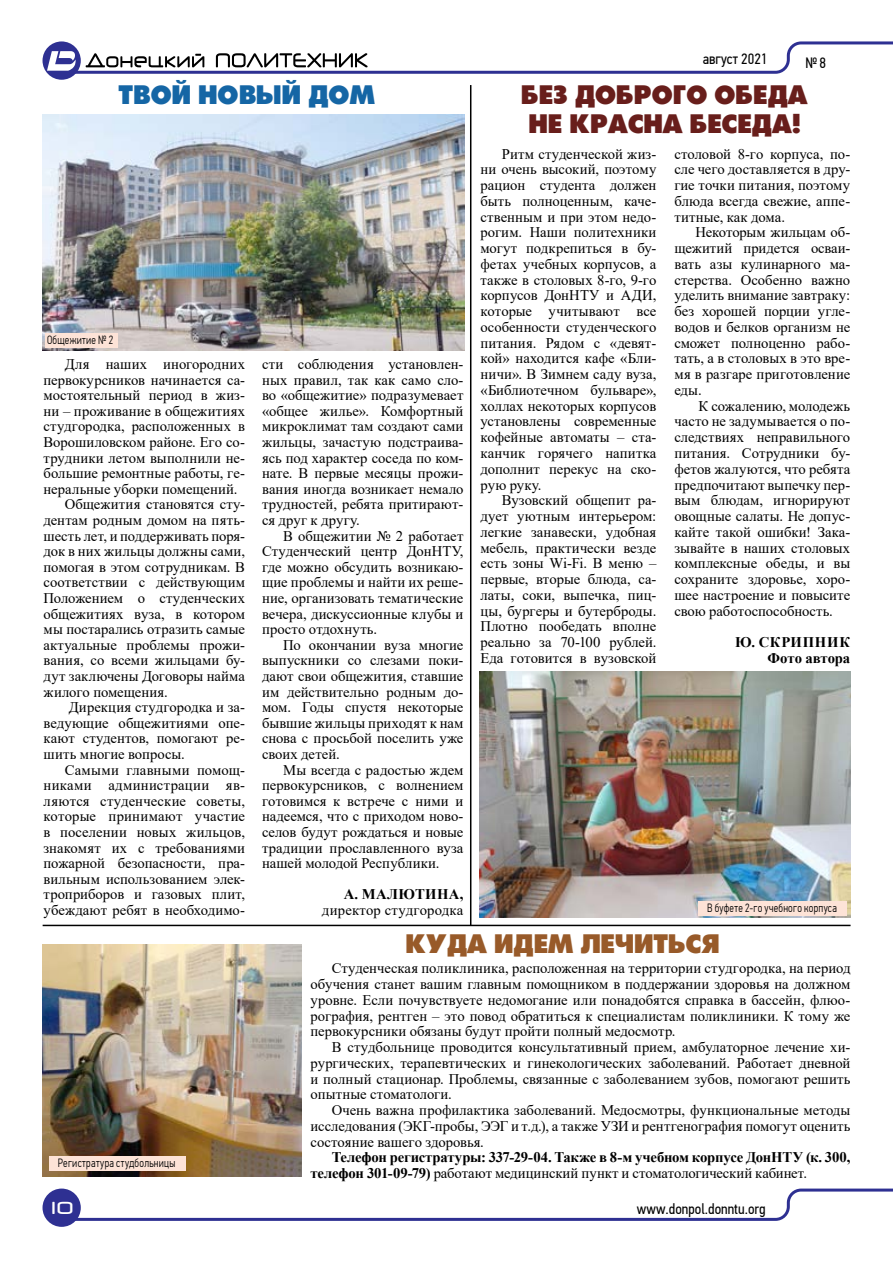
<style>
.page{position:relative;width:893px;height:1263px;background:#fff}
.page>*{position:absolute;margin:0;border:0;box-sizing:border-box;transform-origin:0 0}
.t1{font:28.5px/28.5px "Futura Press Press";color:#681e1b}
.t2{font:28.5px "Futura Press Press";color:#985a29}
.t3{font:28.5px "Futura Press Press";color:#1566a5}
.t4{font:500 19.5px "Neuropol";color:#fff}
.t5{font:15px "PF Din Text Cond Pro";color:#000}
.t6{font:14.7px/15.8px "Times New Roman";color:#000;text-align:justify}
.t7{font:700 14.7px/15.8px "Times New Roman";letter-spacing:-.005em;color:#000;text-align:right}
.t8{font:14.7px "Times New Roman";letter-spacing:.02em;color:#000}
.t9{font:14.7px "Times New Roman";letter-spacing:.025em;color:#000}
.t10{font:700 14.7px "Times New Roman";letter-spacing:.03em;color:#000}
.t11{font:300 12px "PF Din Text Cond Pro";letter-spacing:.025em;color:#000;scale:.9 1}
.s1{font-weight:400}
</style>
<div class="page">
<div style="left:43px;top:41px;width:38px;height:39px;background:#2e3092;border-radius:50%"></div>
<svg style="left:47px;top:41px;width:846px;height:33px"></svg>
<div style="left:43px;top:1188px;width:38px;height:39px;background:#2e3092;border-radius:50%"></div>
<svg style="left:50px;top:1188px;width:843px;height:33px"></svg>
<hr style="left:43px;top:925px;width:808px;height:1px;background:#000">
<hr style="left:470px;top:85px;width:1px;height:841px;background:#000">
<img style="left:479px;top:672px;width:371px;height:245px">
<div style="left:698px;top:901px;width:149px;height:14px;background:#fde3d7"></div>
<img style="left:43px;top:115px;width:422px;height:235px">
<img style="left:43px;top:944px;width:259px;height:233px">
<div style="left:49px;top:1156px;width:137px;height:14px;background:#fde3d7"></div>
<div style="left:45px;top:334px;width:72px;height:14px;background:#fde3d7"></div>
<h1 class="t3" style="left:119px;top:77px;width:258px">ТВОЙ НОВЫЙ ДОМ</h1>
<p class="t11" style="left:47px;top:333px;width:75px">Общежитие № 2</p>
<p class="t6" style="left:65px;top:356px;width:182px">Для наших иногородних</p>
<p class="t6" style="left:44px;top:371px;width:203px">первокурсников начинается са-</p>
<p class="t6" style="left:44px;top:387px;width:203px">мостоятельный период в жиз-</p>
<p class="t6" style="left:44px;top:402px;width:203px">ни – проживание в общежитиях</p>
<p class="t6" style="left:44px;top:418px;width:203px">студгородка, расположенных в</p>
<p class="t6" style="left:44px;top:434px;width:203px">Ворошиловском районе. Его со-</p>
<p class="t6" style="left:44px;top:449px;width:203px">трудники летом выполнили не-</p>
<p class="t6" style="left:44px;top:465px;width:203px">большие ремонтные работы, ге-</p>
<p class="t6" style="left:44px;top:480px;width:195px">неральные уборки помещений.</p>
<p class="t6" style="left:65px;top:496px;width:182px">Общежития становятся сту-</p>
<p class="t6" style="left:44px;top:512px;width:203px">дентам родным домом на пять-</p>
<p class="t6" style="left:44px;top:527px;width:203px">шесть лет, и поддерживать поря-</p>
<p class="t6" style="left:44px;top:543px;width:203px">док в них жильцы должны сами,</p>
<p class="t6" style="left:44px;top:558px;width:203px">помогая в этом сотрудникам. В</p>
<p class="t6" style="left:44px;top:574px;width:203px">соответствии с действующим</p>
<p class="t6" style="left:44px;top:590px;width:203px">Положением о студенческих</p>
<p class="t6" style="left:44px;top:605px;width:203px">общежитиях вуза, в котором</p>
<p class="t6" style="left:44px;top:621px;width:203px">мы постарались отразить самые</p>
<p class="t6" style="left:44px;top:636px;width:203px">актуальные проблемы прожи-</p>
<p class="t6" style="left:44px;top:652px;width:203px">вания, со всеми жильцами бу-</p>
<p class="t6" style="left:44px;top:668px;width:203px">дут заключены Договоры найма</p>
<p class="t6" style="left:44px;top:683px;width:126px">жилого помещения.</p>
<p class="t6" style="left:69px;top:699px;width:178px">Дирекция студгородка и за-</p>
<p class="t6" style="left:44px;top:714px;width:203px">ведующие общежитиями опе-</p>
<p class="t6" style="left:44px;top:730px;width:203px">кают студентов, помогают ре-</p>
<p class="t6" style="left:44px;top:746px;width:143px">шить многие вопросы.</p>
<p class="t6" style="left:65px;top:761px;width:182px">Самыми главными помощ-</p>
<p class="t9" style="left:44px;top:775px;width:203px">никами администрации яв-</p>
<p class="t6" style="left:44px;top:792px;width:203px">ляются студенческие советы,</p>
<p class="t8" style="left:44px;top:806px;width:203px">которые принимают участие</p>
<p class="t6" style="left:44px;top:824px;width:203px">в поселении новых жильцов,</p>
<p class="t6" style="left:44px;top:839px;width:203px">знакомят их с требованиями</p>
<p class="t6" style="left:44px;top:855px;width:203px">пожарной безопасности, пра-</p>
<p class="t6" style="left:44px;top:870px;width:203px">вильным использованием элек-</p>
<p class="t6" style="left:44px;top:886px;width:203px">троприборов и газовых плит,</p>
<p class="t6" style="left:44px;top:902px;width:203px">убеждают ребят в необходимо-</p>
<p class="t6" style="left:262px;top:356px;width:203px">сти соблюдения установлен&shy;ных правил, так как само сло&shy;во «общежитие» подразумевает «общее жилье». Комфортный микроклимат там создают сами жильцы, зачастую подстраива&shy;ясь под характер соседа по ком&shy;нате. В первые месяцы прожи&shy;вания иногда возникает немало трудностей, ребята притирают&shy;ся друг к другу.</p>
<p class="t6" style="left:262px;top:527px;width:203px;text-indent:21px">В общежитии № 2 работает Студенческий центр ДонНТУ, где можно обсудить возникаю&shy;щие проблемы и найти их реше&shy;ние, организовать тематические вечера, дискуссионные клубы и просто отдохнуть.</p>
<p class="t6" style="left:262px;top:637px;width:203px;text-indent:21px">По окончании вуза многие выпускники со слезами поки&shy;дают свои общежития, ставшие им действительно родным до&shy;мом. Годы спустя некоторые бывшие жильцы приходят к нам снова с просьбой поселить уже своих детей.</p>
<p class="t6" style="left:262px;top:761px;width:203px;text-indent:21px">Мы всегда с радостью ждем первокурсников, с волнением готовимся к встрече с ними и надеемся, что с приходом ново&shy;селов будут рождаться и новые традиции прославленного вуза нашей молодой Республики.</p>
<p class="t10" style="left:344px;top:884px;width:121px">А. МАЛЮТИНА,</p>
<p class="t6" style="left:322px;top:902px;width:143px">директор студгородка</p>
<p class="t5" style="left:703px;top:50px;width:66px">август 2021</p>
<p class="t5" style="left:805px;top:54px;width:22px">№ 8</p>
<h1 class="t1" style="left:521px;top:81px;width:288px">БЕЗ ДОБРОГО ОБЕДА<br>НЕ КРАСНА БЕСЕДА!</h1>
<p class="t6" style="left:480px;top:145px;width:177px;text-indent:21px">Ритм студенческой жиз&shy;ни очень высокий, поэтому рацион студента должен быть полноценным, каче&shy;ственным и при этом недо&shy;рогим. Наши политехники могут подкрепиться в бу&shy;фетах учебных корпусов, а также в столовых 8-го, 9-го корпусов ДонНТУ и АДИ, которые учитывают все особенности студенческого питания. Рядом с «девят&shy;кой» находится кафе «Бли&shy;ничи». В Зимнем саду вуза, «Библиотечном бульваре», холлах некоторых корпусов установлены современные кофейные автоматы – ста&shy;канчик горячего напитка дополнит перекус на ско&shy;рую руку.</p>
<p class="t6" style="left:480px;top:492px;width:177px;text-indent:21px">Вузовский общепит ра&shy;дует уютным интерьером: легкие занавески, удобная мебель, практически везде есть зоны Wi-Fi. В меню – первые, вторые блюда, са&shy;латы, соки, выпечка, пиц&shy;цы, бургеры и бутерброды.<br>Плотно пообедать вполне реально за 70-100 рублей.<br>Еда готовится в вузовской</p>
<p class="t6" style="left:674px;top:145px;width:177px">столовой 8-го корпуса, по&shy;сле чего доставляется в дру&shy;гие точки питания, поэтому блюда всегда свежие, аппе&shy;титные, как дома.</p>
<p class="t6" style="left:674px;top:224px;width:177px;text-indent:21px">Некоторым жильцам об&shy;щежитий придется осваи&shy;вать азы кулинарного ма&shy;стерства. Особенно важно уделить внимание завтраку: без хорошей порции угле&shy;водов и белков организм не сможет полноценно рабо&shy;тать, а в столовых в это вре&shy;мя в разгаре приготовление еды.</p>
<p class="t6" style="left:674px;top:397px;width:177px;text-indent:24px">К сожалению, молодежь часто не задумывается о по&shy;следствиях неправильного питания. Сотрудники бу&shy;фетов жалуются, что ребята предпочитают выпечку пер&shy;вым блюдам, игнорируют овощные салаты. Не допус&shy;кайте такой ошибки! Зака&shy;зывайте в наших столовых комплексные обеды, и вы сохраните здоровье, хоро&shy;шее настроение и повысите свою работоспособность.</p>
<p class="t7" style="left:735px;top:634px;width:116px">Ю. СКРИПНИК<br>Фото автора</p>
<p class="t11" style="left:707px;top:901px;width:146px">В буфете 2-го учебного корпуса</p>
<p class="t11" style="left:58px;top:1156px;width:132px">Регистратура студбольницы</p>
<h1 class="t2" style="left:406px;top:926px;width:316px">КУДА ИДЕМ ЛЕЧИТЬСЯ</h1>
<p class="t6" style="left:310px;top:960px;width:541px;text-indent:21px">Студенческая поликлиника, расположенная на территории студгородка, на период обучения станет вашим главным помощником в поддержании здоровья на должном уровне. Если почувствуете недомогание или понадобятся справка в бассейн, флюо&shy;рография, рентген – это повод обратиться к специалистам поликлиники. К тому же первокурсники обязаны будут пройти полный медосмотр.</p>
<p class="t6" style="left:310px;top:1039px;width:541px;text-indent:21px">В студбольнице проводится консультативный прием, амбулаторное лечение хи&shy;рургических, терапевтических и гинекологических заболеваний. Работает дневной и полный стационар. Проблемы, связанные с заболеванием зубов, помогают решить опытные стоматологи.</p>
<p class="t6" style="left:310px;top:1102px;width:541px;text-indent:21px">Очень важна профилактика заболеваний. Медосмотры, функциональные методы исследования (ЭКГ-пробы, ЭЭГ и т.д.), а также УЗИ и рентгенография помогут оценить состояние вашего здоровья.</p>
<p class="t7" style="left:310px;top:1149px;width:541px;text-align:left;text-indent:21px">Телефон регистратуры: 337-29-04. Также в 8-м учебном корпусе ДонНТУ (к. 300, телефон 301-09-79) <span class="s1">работают медицинский пункт и стоматологический кабинет.</span></p>
<h2 class="t4" style="left:51px;top:1199px;width:24px">10</h2>
<p class="t5" style="left:637px;top:1200px;width:130px">www.donpol.donntu.org</p>
</div>
